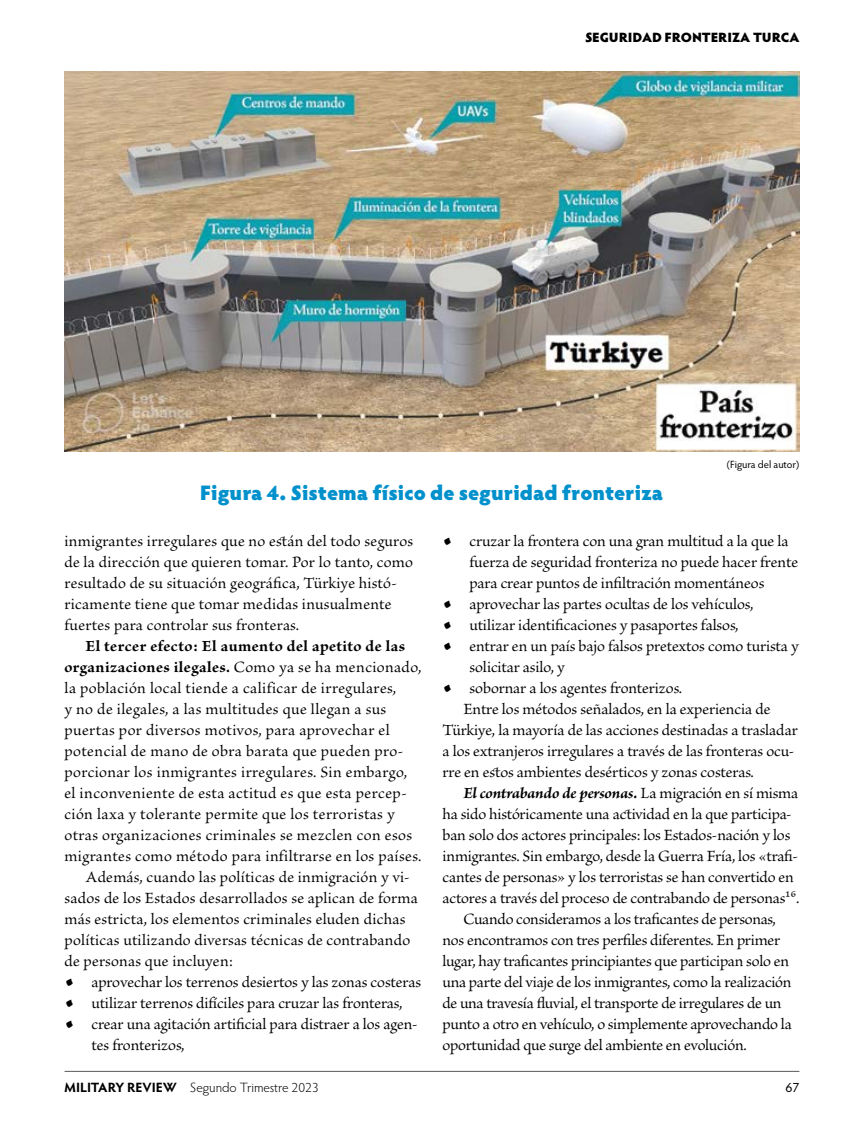
<style>
.page{position:relative;width:864px;height:1134px;background:#fff}
.page>*{position:absolute;margin:0;border:0;box-sizing:border-box;transform-origin:0 0}
.t1{font:900 21px "Hypatia Sans Pro";color:#0090cc}
.body{font:16.5px/21px "Brioso Pro";letter-spacing:.005em;color:#000}
.body-2{font:16.5px/21px "Brioso Pro";letter-spacing:.025em;color:#000}
.body-bulleted{font:16.5px/21px "Brioso Pro";letter-spacing:-.005em;color:#000}
.body-3{font:16.5px/21px "Brioso Pro";letter-spacing:-.015em;color:#000}
.t2{font:300 13.5px "Hypatia Sans Pro";color:#000}
.t3{font:900 13.5px "Hypatia Sans Pro";letter-spacing:-.01em;color:#000}
.t4{font:13.5px "Hypatia Sans Pro";color:#000}
.t5{font:10.5px "Hypatia Sans Pro";letter-spacing:-.005em;color:#000}
.s1{font-weight:700}
.s2{font-size:28.8px}
.s3{font-weight:700;font-style:italic}
</style>
<div class="page">
<hr style="left:65px;top:1071px;width:734px;height:1px;background:#58595b">
<img style="left:64px;top:72px;width:736px;height:379px">
<p class="t3" style="left:585px;top:27px;width:216px">SEGURIDAD FRONTERIZA TURCA</p>
<p class="t1" style="left:200px;top:477px;width:465px">Figura 4. Sistema físico de seguridad fronteriza</p>
<p class="t5" style="left:727px;top:457px;width:74px">(Figura del autor)</p>
<p class="body" style="left:64px;top:531px;width:350px">inmigrantes irregulares que no están del todo seguros de la dirección que quieren tomar. Por lo tanto, como resultado de su situación geográfica, Türkiye histó&shy;ricamente tiene que tomar medidas inusualmente fuertes para controlar sus fronteras.</p>
<p class="body-2" style="left:64px;top:636px;width:359px;text-indent:21px"><span class="s1">El tercer efecto: El aumento del apetito de las organizaciones ilegales.</span> Como ya se ha mencionado, la población local tiende a calificar de irregulares,<br>y no de ilegales, a las multitudes que llegan a sus puertas por diversos motivos, para aprovechar el potencial de mano de obra barata que pueden pro&shy;porcionar los inmigrantes irregulares. Sin embargo, el inconveniente de esta actitud es que esta percep&shy;ción laxa y tolerante permite que los terroristas y otras organizaciones criminales se mezclen con esos migrantes como método para infiltrarse en los países.</p>
<p class="body" style="left:64px;top:867px;width:355px;text-indent:21px">Además, cuando las políticas de inmigración y vi&shy;sados de los Estados desarrollados se aplican de forma más estricta, los elementos criminales eluden dichas políticas utilizando diversas técnicas de contrabando de personas que incluyen:</p>
<p class="body-bulleted" style="left:64px;top:972px;width:358px"><span class="s2">•</span> aprovechar los terrenos desiertos y las zonas costeras</p>
<p class="body-bulleted" style="left:64px;top:993px;width:339px"><span class="s2">•</span> utilizar terrenos difíciles para cruzar las fronteras,</p>
<p class="body-bulleted" style="left:92px;top:1014px;width:328px;text-indent:-27px"><span class="s2">•</span> crear una agitación artificial para distraer a los agen&shy;tes fronterizos,</p>
<p class="body-bulleted" style="left:470px;top:531px;width:330px;text-indent:-27px"><span class="s2">•</span> cruzar la frontera con una gran multitud a la que la fuerza de seguridad fronteriza no puede hacer frente para crear puntos de infiltración momentáneos</p>
<p class="body-bulleted" style="left:442px;top:594px;width:312px"><span class="s2">•</span> aprovechar las partes ocultas de los vehículos,</p>
<p class="body-bulleted" style="left:442px;top:615px;width:298px"><span class="s2">•</span> utilizar identificaciones y pasaportes falsos,</p>
<p class="body-bulleted" style="left:470px;top:636px;width:331px;text-indent:-27px"><span class="s2">•</span> entrar en un país bajo falsos pretextos como turista y solicitar asilo, y</p>
<p class="body-bulleted" style="left:442px;top:678px;width:241px"><span class="s2">•</span> sobornar a los agentes fronterizos.</p>
<p class="body" style="left:442px;top:699px;width:357px;text-indent:21px">Entre los métodos señalados, en la experiencia de Türkiye, la mayoría de las acciones destinadas a trasladar a los extranjeros irregulares a través de las fronteras ocu&shy;rre en estos ambientes desérticos y zonas costeras.</p>
<p class="body" style="left:442px;top:783px;width:359px;text-indent:21px"><span class="s3">El contrabando de personas.</span> La migración en sí misma ha sido históricamente una actividad en la que participa&shy;ban solo dos actores principales: los Estados-nación y los inmigrantes. Sin embargo, desde la Guerra Fría, los «trafi&shy;cantes de personas» y los terroristas se han convertido en actores a través del proceso de contrabando de personas16.</p>
<p class="body-3" style="left:442px;top:909px;width:351px;text-indent:21px">Cuando consideramos a los traficantes de personas, nos encontramos con tres perfiles diferentes. En primer lugar, hay traficantes principiantes que participan solo en una parte del viaje de los inmigrantes, como la realización de una travesía fluvial, el transporte de irregulares de un punto a otro en vehículo, o simplemente aprovechando la oportunidad que surge del ambiente en evolución.</p>
<p class="t2" style="left:64px;top:1079px;width:256px"><span class="s1">MILITARY REVIEW</span> Segundo Trimestre 2023</p>
<p class="t4" style="left:786px;top:1078px;width:15px">67</p>
</div>
